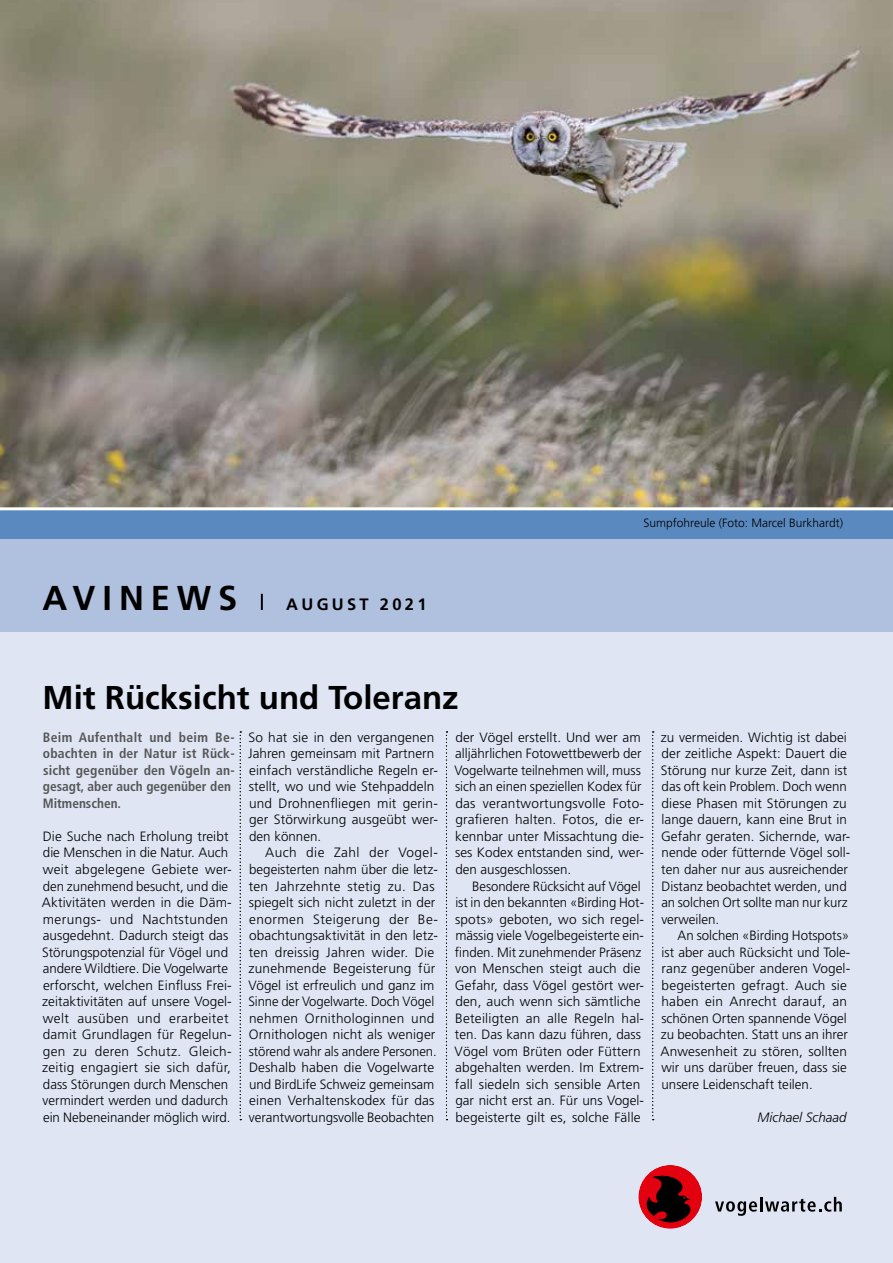
<style>
.page{position:relative;width:893px;height:1263px;background:#fff}
.page>*{position:absolute;margin:0;border:0;box-sizing:border-box;transform-origin:0 0}
.t1{font:700 34.5px "Frutiger";letter-spacing:.2em;color:#000}
.t2{font:700 33px "Frutiger";color:#000}
.t3{font:700 16.5px "Frutiger";letter-spacing:.2em;color:#000}
.t4{font:300 13.5px/16.5px "Frutiger";letter-spacing:.005em;color:#000}
.t5{font:700 condensed 13.5px/16.5px "Frutiger";letter-spacing:.01em;color:#565656}
.t6{font:italic 300 13.5px "Frutiger";color:#000}
.t7{font:300 12px "Frutiger";color:#000}
</style>
<div class="page">
<img style="left:0;top:0;width:893px;height:507px">
<div style="left:0;top:626px;width:893px;height:637px;background:#dfe5f3"></div>
<div style="left:0;top:539px;width:893px;height:92px;background:#b0c0df"></div>
<div style="left:0;top:509px;width:893px;height:30px;background:#5a89bf"></div>
<hr style="left:0;top:507px;width:893px;height:3px;background:#fff">
<svg style="left:715px;top:1201px;width:42px;height:15px"></svg>
<hr style="left:760px;top:1197px;width:3px;height:14px;background:#000">
<svg style="left:765px;top:1197px;width:77px;height:15px"></svg>
<div style="left:638px;top:1165px;width:64px;height:64px;background:#e3000f;border-radius:50%"></div>
<svg style="left:646px;top:1172px;width:45px;height:51px"></svg>
<svg style="left:261px;top:594px;width:2px;height:16px"></svg>
<svg style="left:240px;top:731px;width:1px;height:389px"></svg>
<svg style="left:446px;top:731px;width:1px;height:389px"></svg>
<svg style="left:652px;top:731px;width:2px;height:389px"></svg>
<h1 class="t1" style="left:43px;top:578px;width:196px">AVINEWS</h1>
<p class="t3" style="left:286px;top:594px;width:142px">AUGUST 2021</p>
<h2 class="t2" style="left:43px;top:678px;width:418px">Mit Rücksicht und Toleranz</h2>
<p class="t7" style="left:644px;top:516px;width:201px">Sumpfohreule (Foto: Marcel Burkhardt)</p>
<p class="t5" style="left:43px;top:729px;width:193px">Beim Aufenthalt und beim Be&shy;obachten in der Natur ist Rück&shy;sicht gegenüber den Vögeln an&shy;gesagt, aber auch gegenüber den<br>Mitmenschen.</p>
<p class="t4" style="left:42px;top:828px;width:191px">Die Suche nach Erholung treibt die Menschen in die Natur. Auch weit abgelegene Gebiete wer&shy;den zunehmend besucht, und die<br>Aktivitäten werden in die Däm&shy;merungs- und Nachtstunden ausgedehnt. Dadurch steigt das<br>Störungspotenzial für Vögel und andere Wildtiere. Die Vogelwarte erforscht, welchen Einfluss Frei&shy;zeitaktivitäten auf unsere Vogel&shy;welt ausüben und erarbeitet damit Grundlagen für Regelun&shy;gen zu deren Schutz. Gleich&shy;zeitig engagiert sie sich dafür, dass Störungen durch Menschen vermindert werden und dadurch ein Nebeneinander möglich wird.</p>
<p class="t4" style="left:248px;top:729px;width:191px">So hat sie in den vergangenen<br>Jahren gemeinsam mit Partnern einfach verständliche Regeln er&shy;stellt, wo und wie Stehpaddeln und Drohnenfliegen mit gerin&shy;ger Störwirkung ausgeübt wer&shy;den können.</p>
<p class="t4" style="left:248px;top:844px;width:191px;text-indent:17px">Auch die Zahl der Vogel&shy;begeisterten nahm über die letz&shy;ten Jahrzehnte stetig zu. Das spiegelt sich nicht zuletzt in der enormen Steigerung der Be&shy;obachtungsaktivität in den letz&shy;ten dreissig Jahren wider. Die zunehmende Begeisterung für<br>Vögel ist erfreulich und ganz im<br>Sinne der Vogelwarte. Doch Vögel nehmen Ornithologinnen und<br>Ornithologen nicht als weniger störend wahr als andere Personen.<br>Deshalb haben die Vogelwarte und BirdLife Schweiz gemeinsam einen Verhaltenskodex für das verantwortungsvolle Beobachten</p>
<p class="t4" style="left:455px;top:729px;width:191px">der Vögel erstellt. Und wer am alljährlichen Fotowettbewerb der<br>Vogelwarte teilnehmen will, muss sich an einen speziellen Kodex für das verantwortungsvolle Foto&shy;grafieren halten. Fotos, die er&shy;kennbar unter Missachtung die&shy;ses Kodex entstanden sind, wer&shy;den ausgeschlossen.</p>
<p class="t4" style="left:455px;top:877px;width:191px;text-indent:18px">Besondere Rücksicht auf Vögel ist in den bekannten «Birding Hot&shy;spots» geboten, wo sich regel&shy;mässig viele Vogelbegeisterte ein&shy;finden. Mit zunehmender Präsenz von Menschen steigt auch die<br>Gefahr, dass Vögel gestört wer&shy;den, auch wenn sich sämtliche<br>Beteiligten an alle Regeln hal&shy;ten. Das kann dazu führen, dass<br>Vögel vom Brüten oder Füttern abgehalten werden. Im Extrem&shy;fall siedeln sich sensible Arten gar nicht erst an. Für uns Vogel&shy;begeisterte gilt es, solche Fälle</p>
<p class="t4" style="left:661px;top:729px;width:191px">zu vermeiden. Wichtig ist dabei der zeitliche Aspekt: Dauert die<br>Störung nur kurze Zeit, dann ist das oft kein Problem. Doch wenn diese Phasen mit Störungen zu lange dauern, kann eine Brut in<br>Gefahr geraten. Sichernde, war&shy;nende oder fütternde Vögel soll&shy;ten daher nur aus ausreichender<br>Distanz beobachtet werden, und an solchen Ort sollte man nur kurz verweilen.</p>
<p class="t4" style="left:661px;top:927px;width:191px;text-indent:17px">An solchen «Birding Hotspots» ist aber auch Rücksicht und Tole&shy;ranz gegenüber anderen Vogel&shy;begeisterten gefragt. Auch sie haben ein Anrecht darauf, an schönen Orten spannende Vögel zu beobachten. Statt uns an ihrer<br>Anwesenheit zu stören, sollten wir uns darüber freuen, dass sie unsere Leidenschaft teilen.</p>
<p class="t6" style="left:758px;top:1109px;width:91px">Michael Schaad</p>
</div>
